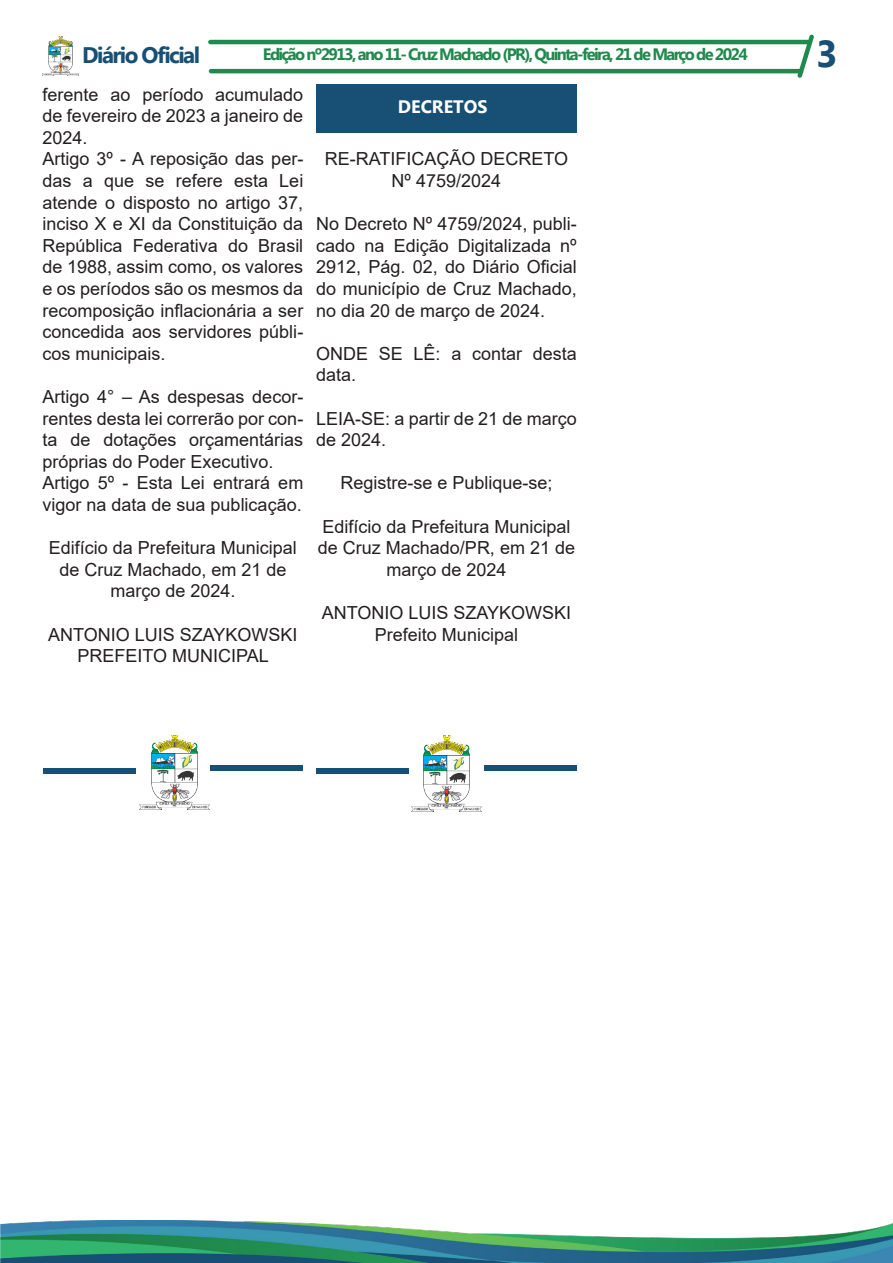
<style>
.page{position:relative;width:893px;height:1263px;background:#fff}
.page>*{position:absolute;margin:0;border:0;box-sizing:border-box;transform-origin:0 0}
.t1{font:700 37.5px "Myanmar Text";color:#175074}
.t2{font:700 22.5px "Myanmar Text";letter-spacing:-.07em;color:#175074}
.t3{font:18px/21.6px "Arial";color:#231f20;text-align:justify}
.t4{font:700 18px "Myanmar Text";color:#fff}
.t5{font:700 16.5px "Myanmar Text";letter-spacing:-.1em;color:#20894d}
</style>
<div class="page">
<hr style="left:208px;top:40px;width:602px;height:4px;background:#20894d;border-radius:2px">
<hr style="left:209px;top:69px;width:593px;height:4px;background:#20894d;border-radius:2px">
<img style="left:43px;top:37px;width:36px;height:38px">
<svg style="left:797px;top:34px;width:17px;height:44px"></svg>
<img style="left:0;top:1220px;width:893px;height:43px">
<svg style="left:43px;top:768px;width:92px;height:5px"></svg>
<img style="left:139px;top:736px;width:71px;height:73px">
<svg style="left:210px;top:765px;width:93px;height:6px"></svg>
<div style="left:316px;top:84px;width:261px;height:49px;background:#175074"></div>
<svg style="left:316px;top:768px;width:93px;height:5px"></svg>
<img style="left:411px;top:736px;width:71px;height:75px">
<svg style="left:484px;top:765px;width:93px;height:6px"></svg>
<p class="t2" style="left:82px;top:42px;width:119px">Diário Oficial</p>
<p class="t5" style="left:263px;top:45px;width:487px">Edição nº2913, ano 11- Cruz Machado (PR), Quinta-feira, 21 de Março de 2024</p>
<p class="t1" style="left:816px;top:32px;width:23px">3</p>
<p class="t3" style="left:43px;top:83px;width:262px">ferente ao período acumulado de fevereiro de 2023 a janeiro de 2024.</p>
<p class="t3" style="left:43px;top:148px;width:262px">Artigo 3º - A reposição das per&shy;das a que se refere esta Lei atende o disposto no artigo 37, inciso X e XI da Constituição da República Federativa do Brasil de 1988, assim como, os valores e os períodos são os mesmos da recomposição inflacionária a ser concedida aos servidores públi&shy;cos municipais.</p>
<p class="t3" style="left:43px;top:386px;width:262px">Artigo 4° – As despesas decor&shy;rentes desta lei correrão por con&shy;ta de dotações orçamentárias próprias do Poder Executivo.</p>
<p class="t3" style="left:43px;top:472px;width:262px">Artigo 5º - Esta Lei entrará em vigor na data de sua publicação.</p>
<p class="t3" style="left:49px;top:537px;width:250px;text-align:center">Edifício da Prefeitura Municipal de Cruz Machado, em 21 de março de 2024.</p>
<p class="t3" style="left:48px;top:623px;width:251px">ANTONIO LUIS SZAYKOWSKI</p>
<p class="t3" style="left:78px;top:645px;width:193px">PREFEITO MUNICIPAL</p>
<p class="t4" style="left:398px;top:97px;width:91px">DECRETOS</p>
<p class="t3" style="left:325px;top:148px;width:245px;text-align:center">RE-RATIFICAÇÃO DECRETO<br>Nº 4759/2024</p>
<p class="t3" style="left:316px;top:213px;width:262px">No Decreto Nº 4759/2024, publi&shy;cado na Edição Digitalizada nº 2912, Pág. 02, do Diário Oficial do município de Cruz Machado, no dia 20 de março de 2024.</p>
<p class="t3" style="left:316px;top:343px;width:262px">ONDE SE LÊ: a contar desta data.</p>
<p class="t3" style="left:316px;top:407px;width:262px">LEIA-SE: a partir de 21 de março de 2024.</p>
<p class="t3" style="left:340px;top:472px;width:214px">Registre-se e Publique-se;</p>
<p class="t3" style="left:318px;top:515px;width:259px;text-align:center">Edifício da Prefeitura Municipal de Cruz Machado/PR, em 21 de março de 2024</p>
<p class="t3" style="left:322px;top:602px;width:251px">ANTONIO LUIS SZAYKOWSKI</p>
<p class="t3" style="left:375px;top:623px;width:145px">Prefeito Municipal</p>
</div>
